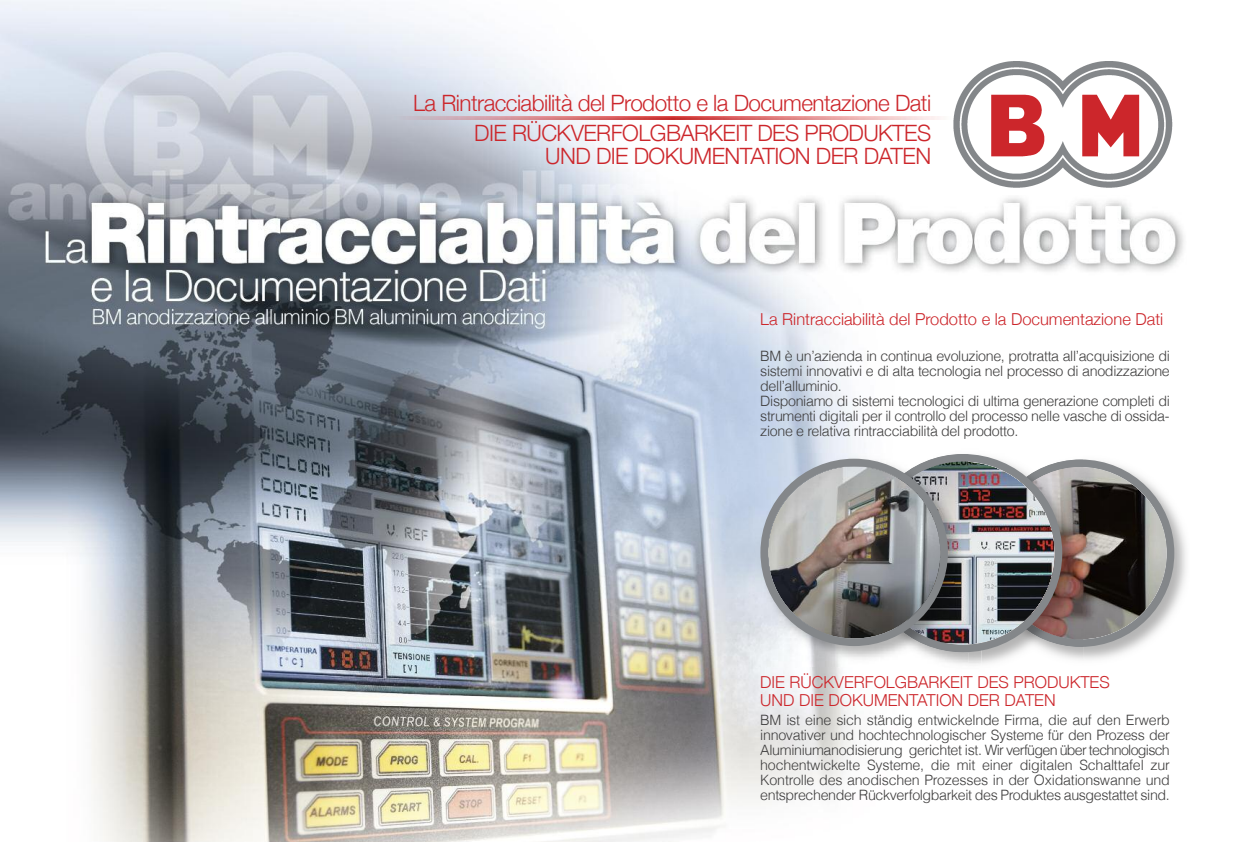
<style>
.page{position:relative;width:1255px;height:842px;background:#fff}
.page>*{position:absolute;margin:0;border:0;box-sizing:border-box;transform-origin:0 0}
.t1{font:300 22.5px/30px "Helvetica Neue";letter-spacing:-.025em;color:#cc262b;text-align:right}
.t2{font:300 16.5px/18px "Helvetica Neue";color:#cc262b}
.t3{font:300 14.25px/15px "Helvetica";letter-spacing:-.025em;color:#3d3c3c}
</style>
<div class="page">
<img style="left:0;top:0;width:1186px;height:842px">
<img style="left:952px;top:60px;width:222px;height:133px">
<img style="left:394px;top:117px;width:557px;height:2px">
<div style="left:971px;top:81px;width:89px;height:89px;background:#fff;border-radius:50%"></div>
<div style="left:1065px;top:81px;width:89px;height:89px;background:#fff;border-radius:50%"></div>
<img style="left:982px;top:92px;width:167px;height:67px">
<img style="left:858px;top:448px;width:225px;height:225px">
<img style="left:755px;top:453px;width:103px;height:213px">
<img style="left:760px;top:454px;width:414px;height:198px">
<h1 class="t1" style="left:413px;top:88px;width:519px">La Rintracciabilità del Prodotto e la Documentazione Dati<br>DIE RÜCKVERFOLGBARKEIT DES PRODUKTES</h1>
<h1 class="t1" style="left:545px;top:140px;width:387px">UND DIE DOKUMENTATION DER DATEN</h1>
<p class="t2" style="left:760px;top:310px;width:404px">La Rintracciabilità del Prodotto e la Documentazione Dati</p>
<p class="t3" style="left:760px;top:350px;width:411px">BM è un’azienda in continua evoluzione, protratta all’acquisizione di sistemi innovativi e di alta tecnologia nel processo di anodizzazione dell’alluminio.<br>Disponiamo di sistemi tecnologici di ultima generazione completi di strumenti digitali per il controllo del processo nelle vasche di ossida&shy;zione e relativa rintracciabilità del prodotto.</p>
<p class="t2" style="left:760px;top:672px;width:351px">DIE RÜCKVERFOLGBARKEIT DES PRODUKTES<br>UND DIE DOKUMENTATION DER DATEN</p>
<p class="t3" style="left:760px;top:714px;width:411px;text-align:justify">BM ist eine sich ständig entwickelnde Firma, die auf den Erwerb innovativer und hochtechnologischer Systeme für den Prozess der Aluminiumanodisierung gerichtet ist. Wir verfügen über technologisch hochentwickelte Systeme, die mit einer digitalen Schalttafel zur Kontrolle des anodischen Prozesses in der Oxidationswanne und entsprechender Rückverfolgbarkeit des Produktes ausgestattet sind.</p>
</div>
